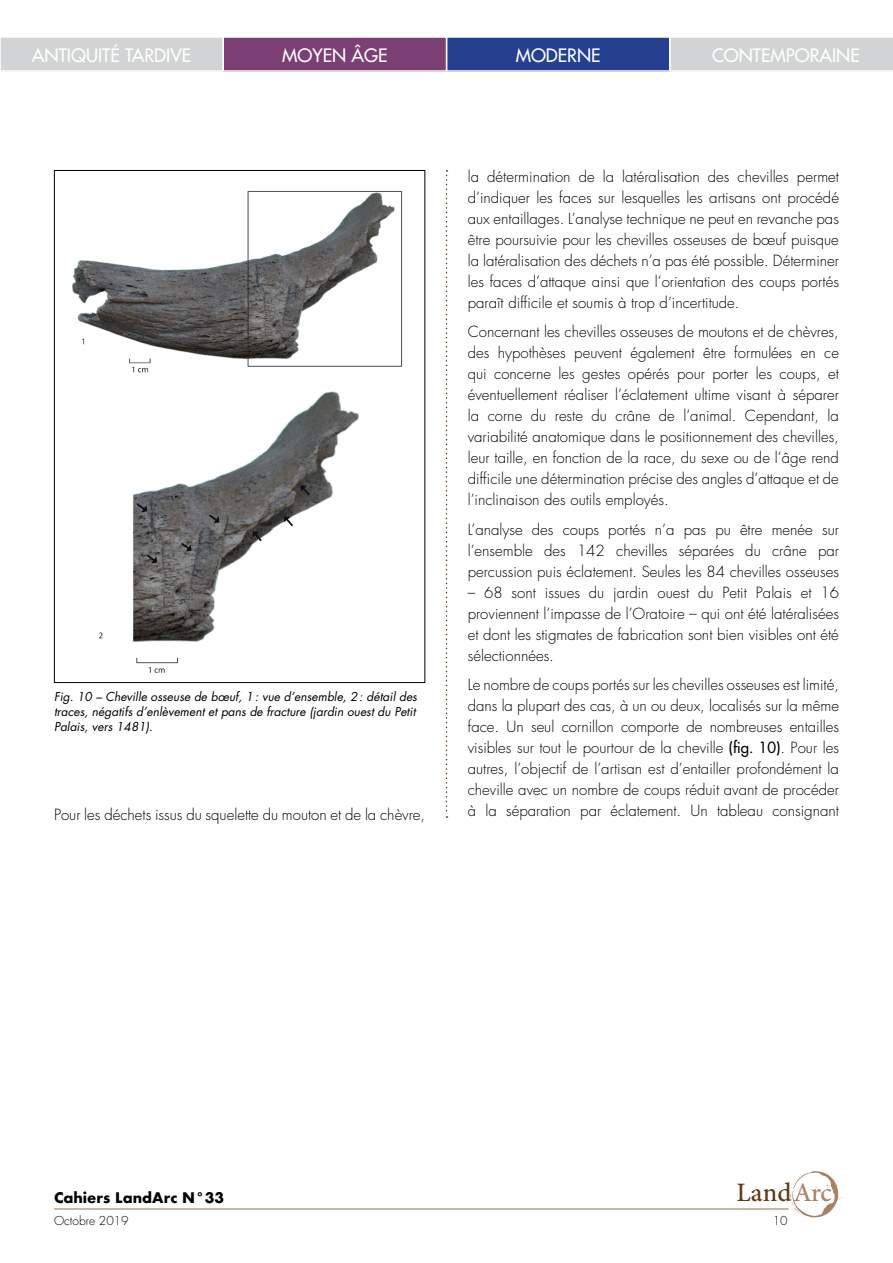
<style>
.page{position:relative;width:893px;height:1263px;background:#fff}
.page>*{position:absolute;margin:0;border:0;box-sizing:border-box;transform-origin:0 0}
.t1{font:500 26.55px "Minion Pro";color:#603913}
.t2{font:18px "Futura";color:#fff}
.t3{font:300 15px/21px "Futura";color:#000;text-align:justify}
.t4{font:700 14.25px "Futura";color:#000}
.t5{font:italic 12px/15px "Futura";color:#000}
.t6{font:300 12px "Futura";color:#000}
.s1{font-weight:400}
.s2{color:#a78266}
</style>
<div class="page">
<svg style="left:790px;top:1171px;width:53px;height:46px"></svg>
<hr style="left:54px;top:1208px;width:735px;height:2px;background:#bb9e87">
<svg style="left:446px;top:170px;width:1px;height:648px"></svg>
<div style="left:0;top:37px;width:223px;height:34px;background:#d1d3d4"></div>
<div style="left:0;top:36px;width:224px;height:36px;border:2px solid #fff"></div>
<svg style="left:670px;top:37px;width:223px;height:35px;background:#d4d5d6"></svg>
<div style="left:446px;top:37px;width:224px;height:34px;background:#25408f"></div>
<div style="left:446px;top:36px;width:224px;height:36px;border:2px solid #fff"></div>
<img style="left:72px;top:191px;width:331px;height:482px">
<div style="left:223px;top:37px;width:223px;height:34px;background:#7b3f74"></div>
<div style="left:222px;top:36px;width:225px;height:36px;border:2px solid #fff"></div>
<p class="t2" style="left:32px;top:45px;width:161px">ANTIQUITÉ TARDIVE</p>
<p class="t2" style="left:516px;top:45px;width:86px">MODERNE</p>
<p class="t2" style="left:712px;top:45px;width:149px">CONTEMPORAINE</p>
<p class="t2" style="left:282px;top:45px;width:107px">MOYEN ÂGE</p>
<p class="t5" style="left:54px;top:689px;width:365px">Fig. 10 – Cheville osseuse de bœuf, 1: vue d’ensemble, 2: détail des traces, négatifs d’enlèvement et pans de fracture (jardin ouest du Petit<br>Palais, vers 1481).</p>
<p class="t3" style="left:54px;top:804px;width:373px">Pour les déchets issus du squelette du mouton et de la chèvre,</p>
<p class="t3" style="left:468px;top:166px;width:373px">la détermination de la latéralisation des chevilles permet d’indiquer les faces sur lesquelles les artisans ont procédé aux entaillages. L’analyse technique ne peut en revanche pas être poursuivie pour les chevilles osseuses de bœuf puisque la latéralisation des déchets n’a pas été possible. Déterminer les faces d’attaque ainsi que l’orientation des coups portés paraît difficile et soumis à trop d’incertitude.</p>
<p class="t3" style="left:468px;top:322px;width:373px">Concernant les chevilles osseuses de moutons et de chèvres, des hypothèses peuvent également être formulées en ce qui concerne les gestes opérés pour porter les coups, et éventuellement réaliser l’éclatement ultime visant à séparer la corne du reste du crâne de l’animal. Cependant, la variabilité anatomique dans le positionnement des chevilles, leur taille, en fonction de la race, du sexe ou de l’âge rend difficile une détermination précise des angles d’attaque et de l’inclinaison des outils employés.</p>
<p class="t3" style="left:468px;top:519px;width:373px">L’analyse des coups portés n’a pas pu être menée sur l’ensemble des 142 chevilles séparées du crâne par percussion puis éclatement. Seules les 84 chevilles osseuses</p>
<p class="t3" style="left:468px;top:582px;width:373px">– 68 sont issues du jardin ouest du Petit Palais et 16 proviennent l’impasse de l’Oratoire – qui ont été latéralisées et dont les stigmates de fabrication sont bien visibles ont été sélectionnées.</p>
<p class="t3" style="left:468px;top:675px;width:373px">Le nombre de coups portés sur les chevilles osseuses est limité, dans la plupart des cas, à un ou deux, localisés sur la même face. Un seul cornillon comporte de nombreuses entailles visibles sur tout le pourtour de la cheville <span class="s1">(fig. 10)</span>. Pour les autres, l’objectif de l’artisan est d’entailler profondément la cheville avec un nombre de coups réduit avant de procéder à la séparation par éclatement. Un tableau consignant</p>
<p class="t4" style="left:54px;top:1187px;width:172px">Cahiers LandArc N°33</p>
<p class="t6" style="left:54px;top:1213px;width:76px">Octobre 2019</p>
<p class="t1" style="left:737px;top:1175px;width:96px">Land<span class="s2">Arc</span></p>
<p class="t6" style="left:773px;top:1213px;width:16px">10</p>
</div>
